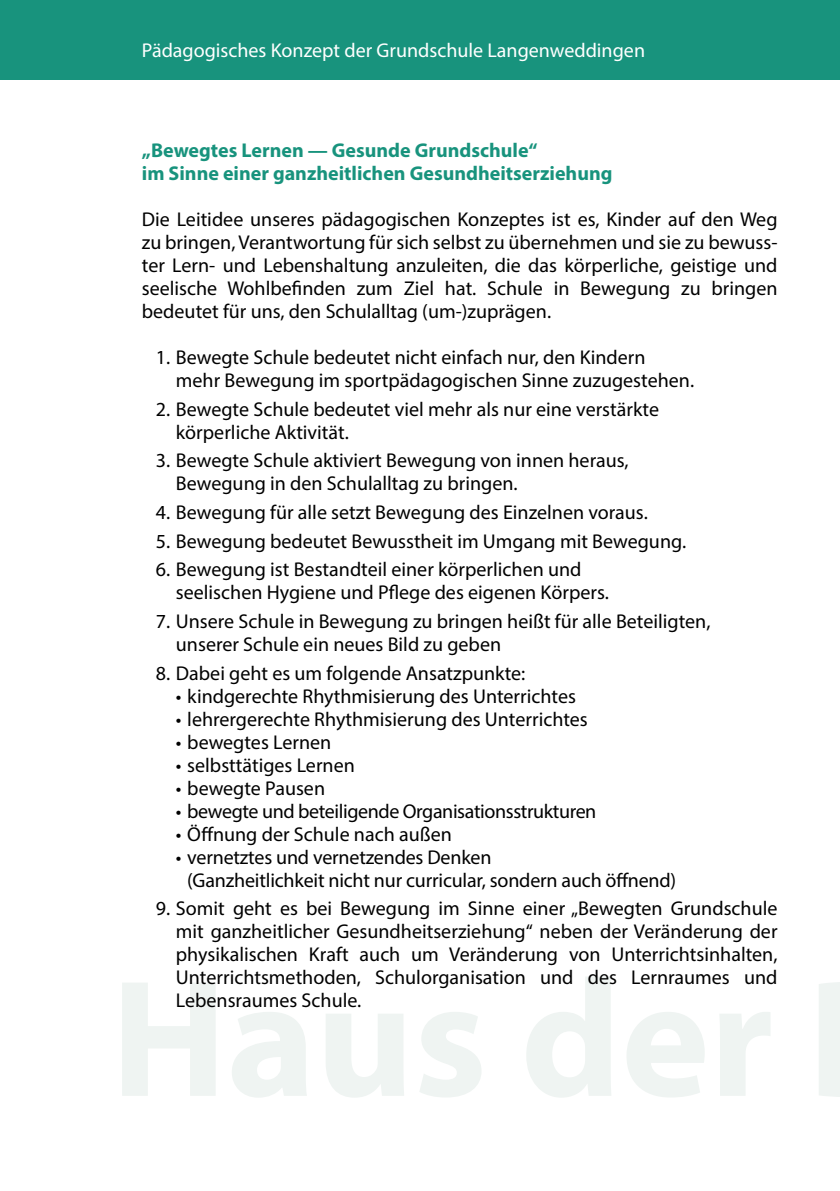
<style>
.page{position:relative;width:840px;height:1191px;background:#fff}
.page>*{position:absolute;margin:0;border:0;box-sizing:border-box;transform-origin:0 0}
.t1{font:20px/23px "Myriad Pro";color:#000}
.t2{font:700 20px/23px "Myriad Pro";color:#18937d}
.t3{font:20px "Myriad Pro";color:#fff}
.t4{font:20px "Myriad Pro";letter-spacing:-.02em;color:#000}
</style>
<div class="page">
<div style="left:0;top:0;width:839px;height:79px;background:#18937d"></div>
<p class="t3" style="left:142px;top:38px;width:504px">Pädagogisches Konzept der Grundschule Langenweddingen</p>
<p class="t2" style="left:142px;top:138px;width:472px">„Bewegtes Lernen — Gesunde Grundschule“<br>im Sinne einer ganzheitlichen Gesundheitserziehung</p>
<p class="t1" style="left:142px;top:207px;width:637px;text-align:justify">Die Leitidee unseres pädagogischen Konzeptes ist es, Kinder auf den Weg zu bringen, Verantwortung für sich selbst zu übernehmen und sie zu bewuss&shy;ter Lern- und Lebenshaltung anzuleiten, die das körperliche, geistige und seelische Wohlbefinden zum Ziel hat. Schule in Bewegung zu bringen bedeutet für uns, den Schulalltag (um-)zuprägen.</p>
<p class="t1" style="left:176px;top:345px;width:519px;text-indent:-20px">1. Bewegte Schule bedeutet nicht einfach nur, den Kindern mehr Bewegung im sportpädagogischen Sinne zuzugestehen.</p>
<p class="t1" style="left:176px;top:397px;width:484px;text-indent:-20px">2. Bewegte Schule bedeutet viel mehr als nur eine verstärkte körperliche Aktivität.</p>
<p class="t1" style="left:176px;top:449px;width:454px;text-indent:-20px">3. Bewegte Schule aktiviert Bewegung von innen heraus,<br>Bewegung in den Schulalltag zu bringen.</p>
<p class="t1" style="left:156px;top:500px;width:493px">4. Bewegung für alle setzt Bewegung des Einzelnen voraus.</p>
<p class="t1" style="left:156px;top:529px;width:531px">5. Bewegung bedeutet Bewusstheit im Umgang mit Bewegung.</p>
<p class="t1" style="left:176px;top:558px;width:434px;text-indent:-20px">6. Bewegung ist Bestandteil einer körperlichen und seelischen Hygiene und Pflege des eigenen Körpers.</p>
<p class="t1" style="left:176px;top:609px;width:536px;text-indent:-20px">7. Unsere Schule in Bewegung zu bringen heißt für alle Beteiligten, unserer Schule ein neues Bild zu geben</p>
<p class="t1" style="left:156px;top:661px;width:371px">8. Dabei geht es um folgende Ansatzpunkte:</p>
<p class="t1" style="left:176px;top:684px;width:401px">• kindgerechte Rhythmisierung des Unterrichtes</p>
<p class="t1" style="left:176px;top:707px;width:413px">• lehrergerechte Rhythmisierung des Unterrichtes</p>
<p class="t1" style="left:176px;top:730px;width:157px">• bewegtes Lernen</p>
<p class="t1" style="left:176px;top:753px;width:180px">• selbsttätiges Lernen</p>
<p class="t1" style="left:176px;top:776px;width:151px">• bewegte Pausen</p>
<p class="t4" style="left:176px;top:798px;width:422px">• bewegte und beteiligende Organisationsstrukturen</p>
<p class="t1" style="left:176px;top:822px;width:277px">• Öffnung der Schule nach außen</p>
<p class="t1" style="left:187px;top:845px;width:490px;text-indent:-11px">• vernetztes und vernetzendes Denken<br>(Ganzheitlichkeit nicht nur curricular, sondern auch öffnend)</p>
<p class="t1" style="left:176px;top:896px;width:602px;text-align:justify;text-indent:-20px">9. Somit geht es bei Bewegung im Sinne einer „Bewegten Grundschule mit ganzheitlicher Gesundheitserziehung“ neben der Veränderung der physikalischen Kraft auch um Veränderung von Unterrichtsinhalten, Unterrichtsmethoden, Schulorganisation und des Lernraumes und Lebensraumes Schule.</p>
</div>
